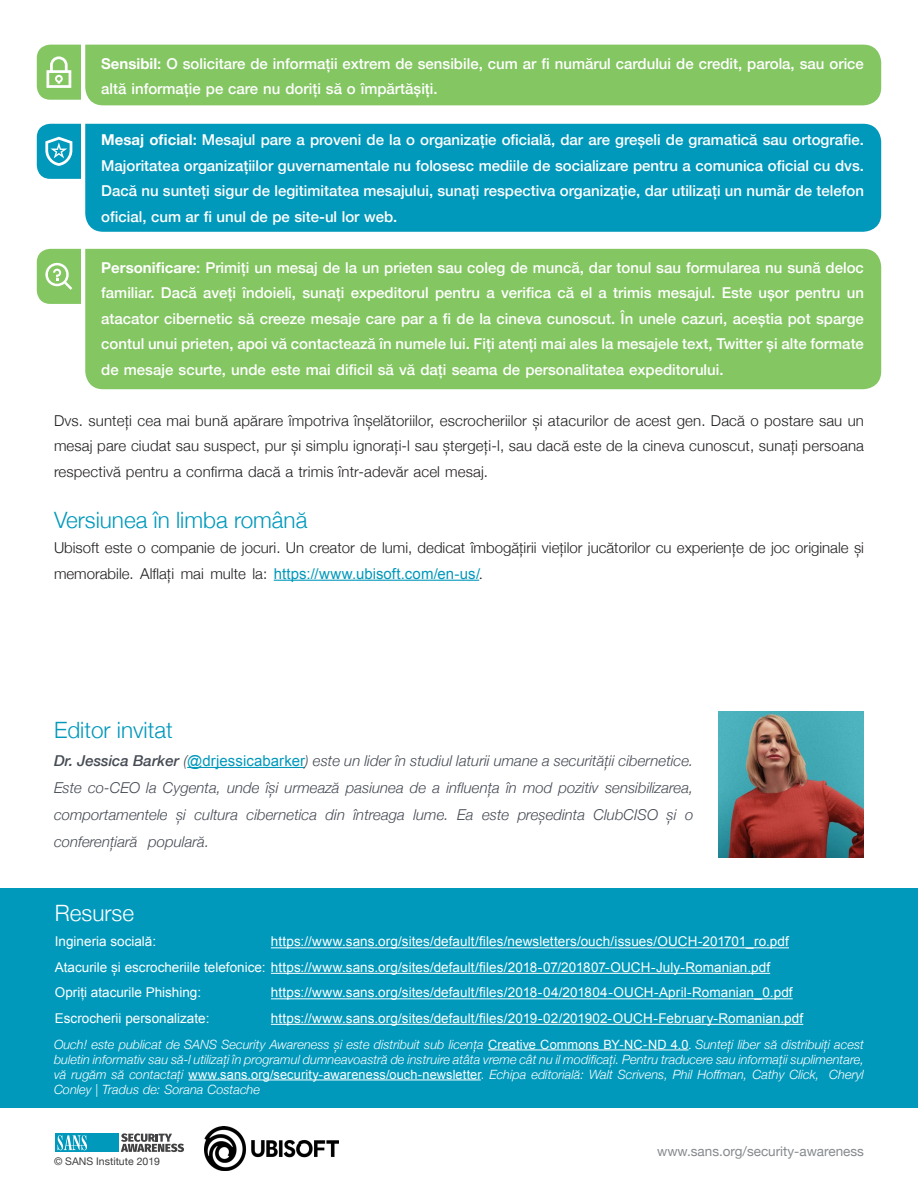
<style>
.page{position:relative;width:918px;height:1188px;background:#fff}
.page>*{position:absolute;margin:0;border:0;box-sizing:border-box;transform-origin:0 0}
.MainText{font:300 22.5px "Helvetica Neue";color:#0099bc}
.MainText-2{font:300 22.5px "Helvetica Neue";color:#0098bb}
.t1{font:300 22.5px "Helvetica Neue";color:#fff}
.indents{font:500 15px/25.5px "Helvetica Neue";color:#fff;text-align:justify}
.MainText-3{font:300 15px/25.5px "Helvetica Neue";color:#231f20;text-align:justify}
.MainText-4{font:italic 300 15px/27px "Helvetica Neue";color:#464b54;text-align:right}
.t2{font:13.5px "Arial";letter-spacing:.005em;color:#fff}
.t3{font:13.5px "Helvetica Neue";color:#868a8e}
.MainText-5{font:italic 300 12.75px/15px "Helvetica Neue";color:#fff;text-align:right}
.t4{font:10.5px "Helvetica Neue";color:#413f41}
.s1{font-weight:700}
.s2{font-family:"Arial";font-weight:400;color:#0098bb}
.s3{font-family:"Proxima Nova";font-weight:400}
.s4{font-weight:500}
.s5{font-family:"Arial";font-weight:400;font-style:normal;color:#0098bb}
.s6{font-family:"Arial";font-weight:400;font-style:normal}
.s7{font-family:"Proxima Nova";font-weight:400;font-style:normal}
.s8{font-style:normal}
</style>
<div class="page">
<div style="left:85px;top:124px;width:796px;height:108px;background:#0098bb"></div>
<div style="left:85px;top:45px;width:796px;height:60px;background:#83c662"></div>
<div style="left:85px;top:249px;width:796px;height:140px;background:#83c662"></div>
<svg style="left:37px;top:45px;width:44px;height:55px;background:#97cf7c"></svg>
<svg style="left:37px;top:124px;width:44px;height:55px;background:#26a7c5"></svg>
<svg style="left:37px;top:249px;width:44px;height:55px;background:#92cc75"></svg>
<div style="left:0;top:889px;width:918px;height:219px;background:#0099bc"></div>
<hr style="left:271px;top:947px;width:518px;height:1px;background:#fff">
<hr style="left:271px;top:973px;width:499px;height:1px;background:#fff">
<hr style="left:271px;top:998px;width:522px;height:1px;background:#fff">
<hr style="left:271px;top:1024px;width:532px;height:1px;background:#fff">
<hr style="left:274px;top:580px;width:205px;height:1px;background:#0098bb">
<hr style="left:488px;top:1049px;width:201px;height:1px;background:#fff">
<hr style="left:188px;top:1079px;width:293px;height:1px;background:#fff">
<svg style="left:121px;top:1133px;width:63px;height:19px"></svg>
<div style="left:56px;top:1133px;width:63px;height:19px;background:#0098bb"></div>
<svg style="left:58px;top:1135px;width:29px;height:15px"></svg>
<hr style="left:187px;top:767px;width:118px;height:1px;background:#0098bb">
<img style="left:205px;top:1127px;width:134px;height:44px">
<img style="left:718px;top:711px;width:146px;height:146px">
<p class="indents" style="left:101px;top:49px;width:764px"><span class="s1">Sensibil</span> O: solicitare de informații extrem de sensibile, cum ar fi numărul cardului de credit, parola, sau orice altă informație pe care nu doriți să o împărtășiți.</p>
<p class="indents" style="left:101px;top:126px;width:764px"><span class="s1">Mesaj oficial</span>: Mesajul pare a proveni de la o organizație oficială, dar are greșeli de gramatică sau ortografie.<br>Majoritatea organizațiilor guvernamentale nu folosesc mediile de socializare pentru a comunica oficial cu dvs.<br>Dacă nu sunteți sigur de legitimitatea mesajului, sunați respectiva organizație, dar utilizați un număr de telefon oficial, cum ar fi unul de pe site-ul lor web.</p>
<p class="indents" style="left:101px;top:253px;width:764px"><span class="s1">Personificare</span>: Primiți un mesaj de la un prieten sau coleg de muncă, dar tonul sau formularea nu sună deloc familiar. Dacă aveți îndoieli, sunați expeditorul pentru a verifica că el a trimis mesajul. Este ușor pentru un atacator cibernetic să creeze mesaje care par fia de la cineva cunoscut. În unele cazuri, aceștia pot sparge contul unui prieten, apoi vă contactează în numele lui. Fiți atenți mai ales la mesajele text, Twitter și alte formate de mesaje scurte, unde este mai dificil să vă dați seama de personalitatea expeditorului.</p>
<p class="MainText-3" style="left:54px;top:406px;width:812px">Dvs. sunteți cea mai bună apărare împotriva înșelătoriilor, escrocheriilor și atacurilor de acest gen. Dacă o postare sau un mesaj pare ciudat sau suspect, pur și simplu ignorați l- sau ștergeți ,l- sau dacă este de la cineva cunoscut, sunați persoana respectivă pentru a confirma dacă a trimis într-adevăr acel mesaj.</p>
<p class="MainText" style="left:54px;top:501px;width:255px">Versiunea în limba română</p>
<p class="MainText-3" style="left:54px;top:534px;width:812px">Ubisoft este o companie de jocuri. Un creator de lumi, dedicat îmbogățirii vieților jucătorilor cu experiențe de joc originale și memorabile. Alflați mai multe la: <span class="s2">https://www.ubisoft.com/en-us/</span><span class="s3">.</span></p>
<p class="MainText-2" style="left:54px;top:712px;width:120px">Editor invitat</p>
<p class="MainText-4" style="left:54px;top:746px;width:641px"><span class="s4">Dr. Jessica Barker</span> (<span class="s5">@drjessicabarker</span>) este un lider în studiul laturii umane a securității cibernetice.<br>Este co-CEO la Cygenta, unde își urmează pasiunea de a influența în mod pozitiv sensibilizarea, o</p>
<p class="MainText-4" style="left:354px;top:800px;width:53px">întreaga</p>
<p class="MainText-4" style="left:594px;top:800px;width:66px">ClubCISO</p>
<p class="MainText-4" style="left:148px;top:800px;width:62px;text-align:left;text-indent:-94px">comportamentele populară.</p>
<p class="MainText-4" style="left:176px;top:800px;width:11px">și</p>
<p class="MainText-4" style="left:195px;top:800px;width:45px">cultura</p>
<p class="MainText-4" style="left:247px;top:800px;width:72px">cibernetica</p>
<p class="MainText-4" style="left:326px;top:800px;width:21px">din</p>
<p class="MainText-4" style="left:413px;top:800px;width:37px">lume.</p>
<p class="MainText-4" style="left:457px;top:800px;width:18px">Ea</p>
<p class="MainText-4" style="left:518px;top:800px;width:69px">președinta</p>
<p class="MainText-4" style="left:667px;top:800px;width:11px">și</p>
<p class="MainText-4" style="left:482px;top:800px;width:29px">este</p>
<p class="MainText-4" style="left:54px;top:827px;width:85px">conferențiară</p>
<p class="t1" style="left:55px;top:895px;width:81px">Resurse</p>
<p class="t2" style="left:271px;top:933px;width:520px">https://www.sans.org/sites/default/files/newsletters/ouch/issues/OUCH-201701_ro.pdf</p>
<p class="t2" style="left:55px;top:933px;width:103px">Ingineria socială:</p>
<p class="t2" style="left:55px;top:958px;width:717px">Atacurile și escrocheriile telefonice: https://www.sans.org/sites/default/files/2018-07/201807-OUCH-July-Romanian.pdf</p>
<p class="t2" style="left:271px;top:984px;width:523px">https://www.sans.org/sites/default/files/2018-04/201804-OUCH-April-Romanian_0.pdf</p>
<p class="t2" style="left:55px;top:984px;width:148px">Opriți atacurile Phishing:</p>
<p class="t2" style="left:55px;top:1009px;width:156px">Escrocherii personalizate:</p>
<p class="t2" style="left:271px;top:1009px;width:534px">https://www.sans.org/sites/default/files/2019-02/201902-OUCH-February-Romanian.pdf</p>
<p class="MainText-5" style="left:54px;top:1036px;width:812px">Ouch! este publicat de SANS Security Awareness și este distribuit sub licența <span class="s6">Creative Commons BY-NC-ND 4.0</span><span class="s7">.</span> Sunteți liber să distribuiți acest buletin informativ sau să l- utilizați în programul dumneavoastră de instruire atâta vreme cât nu il modificați. Pentru traducere sau informații suplimentare,<br>Cheryl</p>
<p class="MainText-5" style="left:54px;top:1066px;width:767px;text-align:left">vă rugăm să contactați <span class="s6">www.sans.org/security-awareness/ouch-newsletter</span><span class="s8">.</span> Echipa editorială: Walt Scrivens, Phil Hoffman, Cathy Click,<br>Conley | Tradus de: Sorana Costache</p>
<p class="t4" style="left:54px;top:1154px;width:108px">© SANS Institute 2019</p>
<p class="t3" style="left:657px;top:1142px;width:208px">www.sans.org/security-awareness</p>
</div>
